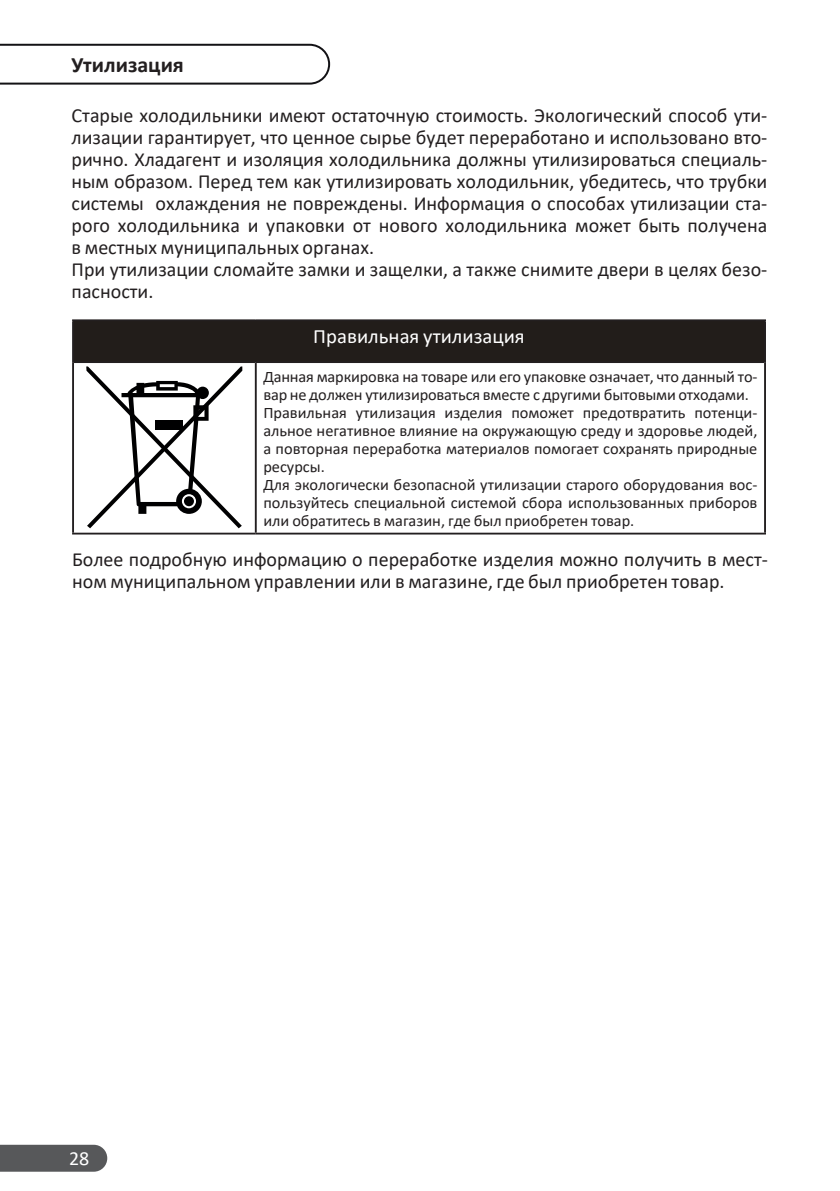
<style>
.page{position:relative;width:840px;height:1191px;background:#fff}
.page>*{position:absolute;margin:0;border:0;box-sizing:border-box;transform-origin:0 0}
.Подзаголовок{font:700 22px "Calibri";color:#231f20}
.t1{font:20.4px "Calibri";color:#fff}
.t2{font:20px/22px "Calibri";color:#231f20}
.t3{font:20px "Calibri";color:#fff}
.t4{font:16px/18px "Calibri";letter-spacing:-.01em;color:#231f20;text-align:justify}
</style>
<div class="page">
<div style="left:0;top:1144px;width:107px;height:27px;background:#57585a"></div>
<svg style="left:0;top:44px;width:330px;height:41px"></svg>
<div style="left:73px;top:320px;width:691px;height:42px;background:#221d1a"></div>
<hr style="left:72px;top:319px;width:184px;height:2px;background:#231f20">
<hr style="left:256px;top:319px;width:509px;height:2px;background:#231f20">
<hr style="left:74px;top:361px;width:182px;height:2px;background:#231f20">
<hr style="left:256px;top:361px;width:507px;height:2px;background:#231f20">
<hr style="left:72px;top:532px;width:184px;height:2px;background:#231f20">
<hr style="left:256px;top:532px;width:509px;height:2px;background:#231f20">
<hr style="left:72px;top:321px;width:2px;height:41px;background:#231f20">
<hr style="left:763px;top:321px;width:2px;height:41px;background:#231f20">
<hr style="left:72px;top:362px;width:2px;height:170px;background:#231f20">
<hr style="left:255px;top:363px;width:1px;height:169px;background:#231f20">
<hr style="left:763px;top:362px;width:2px;height:170px;background:#231f20">
<svg style="left:86px;top:366px;width:156px;height:162px"></svg>
<div style="left:155px;top:421px;width:27px;height:9px;background:#000001"></div>
<div style="left:184px;top:496px;width:10px;height:10px;background:#000001;border-radius:50%"></div>
<p class="Подзаголовок" style="left:72px;top:49px;width:114px">Утилизация</p>
<p class="t2" style="left:72px;top:103px;width:697px;text-align:justify">Старые холодильники имеют остаточную стоимость. Экологический способ ути&shy;лизации гарантирует, что ценное сырье будет переработано и использовано вто&shy;рично. Хладагент и изоляция холодильника должны утилизироваться специаль&shy;ным образом. Перед тем как утилизировать холодильник, убедитесь, что трубки системы охлаждения не повреждены. Информация о способах утилизации ста&shy;рого холодильника и упаковки от нового холодильника может быть получена в местных муниципальных органах.</p>
<p class="t2" style="left:72px;top:257px;width:697px">При утилизации сломайте замки и защелки, а также снимите двери в целях безо&shy;пасности.</p>
<p class="t1" style="left:313px;top:322px;width:213px">Правильная утилизация</p>
<p class="t4" style="left:263px;top:367px;width:495px">Данная маркировка на товаре или его упаковке означает, что данный то&shy;вар не должен утилизироваться вместе с другими бытовыми отходами.</p>
<p class="t4" style="left:263px;top:403px;width:495px">Правильная утилизация изделия поможет предотвратить потенци&shy;альное негативное влияние на окружающую среду и здоровье людей, а повторная переработка материалов помогает сохранять природные ресурсы.</p>
<p class="t4" style="left:263px;top:475px;width:495px">Для экологически безопасной утилизации старого оборудования вос&shy;пользуйтесь специальной системой сбора использованных приборов или обратитесь в магазин, где был приобретен товар.</p>
<p class="t2" style="left:72px;top:547px;width:697px">Более подробную информацию о переработке изделия можно получить в мест&shy;ном муниципальном управлении или в магазине, где был приобретен товар.</p>
<p class="t3" style="left:69px;top:1144px;width:22px">28</p>
</div>
